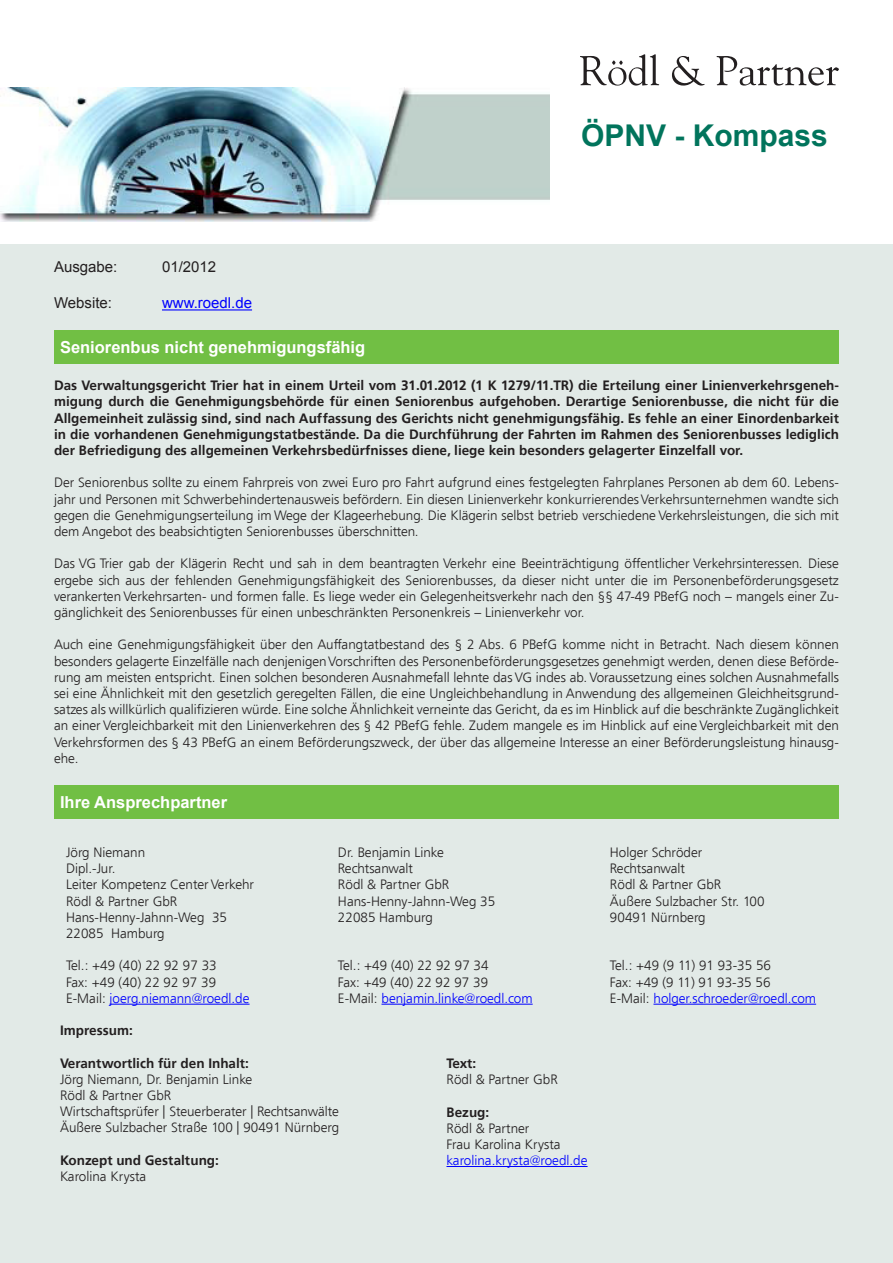
<style>
.page{position:relative;width:893px;height:1263px;background:#fff}
.page>*{position:absolute;margin:0;border:0;box-sizing:border-box;transform-origin:0 0}
.t1{font:700 30px "Arial";color:#01745c}
.überschrift{font:700 16.5px "Arial";color:#fff}
.fließtext{font:15px "Arial";color:#231f20}
.fließtext-2{font:15px "Arial";color:#00f}
.fließtext-3{font:300 13.5px/16.2px "Frutiger";color:#231f20;text-align:justify}
.fließtext-4{font:700 13.5px/16.2px "Frutiger";color:#231f20;text-align:justify}
.fließtext-5{font:300 13.5px "Frutiger";color:#00f}
.s1{color:#231f20}
.s2{font-family:"Frutiger CE"}
</style>
<div class="page">
<div style="left:0;top:244px;width:893px;height:1019px;background:#e2eae7"></div>
<img style="left:0;top:87px;width:550px;height:134px">
<svg style="left:580px;top:54px;width:79px;height:32px"></svg>
<svg style="left:672px;top:56px;width:33px;height:30px"></svg>
<svg style="left:717px;top:56px;width:122px;height:30px"></svg>
<hr style="left:162px;top:309px;width:90px;height:1px;background:#00f">
<div style="left:54px;top:331px;width:785px;height:33px;background:#71bf44"></div>
<div style="left:54px;top:785px;width:785px;height:33px;background:#71bf44"></div>
<hr style="left:110px;top:1004px;width:140px;height:1px;background:#00f">
<hr style="left:381px;top:1004px;width:152px;height:1px;background:#00f">
<hr style="left:653px;top:1004px;width:163px;height:1px;background:#00f">
<hr style="left:446px;top:1166px;width:142px;height:1px;background:#00f">
<p class="t1" style="left:581px;top:116px;width:248px">ÖPNV - Kompass</p>
<p class="fließtext" style="left:54px;top:257px;width:65px">Ausgabe:</p>
<p class="fließtext" style="left:162px;top:257px;width:56px">01/2012</p>
<p class="fließtext" style="left:54px;top:293px;width:60px">Website:</p>
<p class="fließtext-2" style="left:162px;top:293px;width:92px">www.roedl.de</p>
<p class="überschrift" style="left:60px;top:336px;width:307px">Seniorenbus nicht genehmigungsfähig</p>
<p class="fließtext-4" style="left:54px;top:377px;width:786px">Das Verwaltungsgericht Trier hat in einem Urteil vom 31.01.2012 (1 K 1279/11.TR) die Erteilung einer Linienverkehrsgeneh&shy;migung durch die Genehmigungsbehörde für einen Seniorenbus aufgehoben. Derartige Seniorenbusse, die nicht für die Allgemeinheit zulässig sind, sind nach Auffassung des Gerichts nicht genehmigungsfähig. Es fehle an einer Einordenbarkeit in die vorhandenen Genehmigungstatbestände. Da die Durchführung der Fahrten im Rahmen des Seniorenbusses lediglich der Befriedigung des allgemeinen Verkehrsbedürfnisses diene, liege kein besonders gelagerter Einzelfall vor.</p>
<p class="fließtext-3" style="left:54px;top:475px;width:786px">Der Seniorenbus sollte zu einem Fahrpreis von zwei Euro pro Fahrt aufgrund eines festgelegten Fahrplanes Personen ab dem 60. Lebens&shy;jahr und Personen mit Schwerbehindertenausweis befördern. Ein diesen Linienverkehr konkurrierendes Verkehrsunternehmen wandte sich gegen die Genehmigungserteilung im Wege der Klageerhebung. Die Klägerin selbst betrieb verschiedene Verkehrsleistungen, die sich mit dem Angebot des beabsichtigten Seniorenbusses überschnitten.</p>
<p class="fließtext-3" style="left:54px;top:556px;width:786px">Das VG Trier gab der Klägerin Recht und sah in dem beantragten Verkehr eine Beeinträchtigung öffentlicher Verkehrsinteressen. Diese ergebe sich aus der fehlenden Genehmigungsfähigkeit des Seniorenbusses, da dieser nicht unter die im Personenbeförderungsgesetz verankerten Verkehrsarten- und formen falle. Es liege weder ein Gelegenheitsverkehr nach den §§ 47-49 PBefG noch – mangels einer Zu&shy;gänglichkeit des Seniorenbusses für einen unbeschränkten Personenkreis – Linienverkehr vor.</p>
<p class="fließtext-3" style="left:54px;top:637px;width:786px">Auch eine Genehmigungsfähigkeit über den Auffangtatbestand des § 2 Abs. 6 PBefG komme nicht in Betracht. Nach diesem können besonders gelagerte Einzelfälle nach denjenigen Vorschriften des Personenbeförderungsgesetzes genehmigt werden, denen diese Beförde&shy;rung am meisten entspricht. Einen solchen besonderen Ausnahmefall lehnte das VG indes ab. Voraussetzung eines solchen Ausnahmefalls sei eine Ähnlichkeit mit den gesetzlich geregelten Fällen, die eine Ungleichbehandlung in Anwendung des allgemeinen Gleichheitsgrund&shy;satzes als willkürlich qualifizieren würde. Eine solche Ähnlichkeit verneinte das Gericht, da es im Hinblick auf die beschränkte Zugänglichkeit an einer Vergleichbarkeit mit den Linienverkehren des § 42 PBefG fehle. Zudem mangele es im Hinblick auf eine Vergleichbarkeit mit den Verkehrsformen des § 43 PBefG an einem Beförderungszweck, der über das allgemeine Interesse an einer Beförderungsleistung hinausg&shy;ehe.</p>
<p class="überschrift" style="left:60px;top:791px;width:169px">Ihre Ansprechpartner</p>
<p class="fließtext-3" style="left:66px;top:844px;width:81px">Jörg Niemann</p>
<p class="fließtext-3" style="left:66px;top:860px;width:51px">Dipl.-Jur.</p>
<p class="fließtext-3" style="left:66px;top:877px;width:190px">Leiter Kompetenz Center Verkehr</p>
<p class="fließtext-3" style="left:66px;top:893px;width:113px">Rödl &amp; Partner GbR</p>
<p class="fließtext-3" style="left:66px;top:909px;width:163px">Hans-Henny-Jahnn-Weg 35</p>
<p class="fließtext-3" style="left:66px;top:925px;width:100px">22085 Hamburg</p>
<p class="fließtext-3" style="left:66px;top:958px;width:152px">Tel.: +49 (40) 22 92 97 33</p>
<p class="fließtext-3" style="left:66px;top:974px;width:152px">Fax: +49 (40) 22 92 97 39</p>
<p class="fließtext-5" style="left:66px;top:991px;width:185px"><span class="s1">E-Mail:</span> joerg.niemann@roedl.de</p>
<p class="fließtext-3" style="left:610px;top:844px;width:94px">Holger Schröder</p>
<p class="fließtext-3" style="left:610px;top:860px;width:77px">Rechtsanwalt</p>
<p class="fließtext-3" style="left:610px;top:877px;width:113px">Rödl &amp; Partner GbR</p>
<p class="fließtext-3" style="left:610px;top:893px;width:156px">Äußere Sulzbacher Str. 100</p>
<p class="fließtext-3" style="left:610px;top:909px;width:97px">90491 Nürnberg</p>
<p class="fließtext-3" style="left:610px;top:958px;width:163px">Tel.: +49 (9 11) 91 93-35 56</p>
<p class="fließtext-3" style="left:610px;top:974px;width:162px">Fax: +49 (9 11) 91 93-35 56</p>
<p class="fließtext-5" style="left:610px;top:991px;width:208px"><span class="s1">E-Mail:</span> holger.schroeder@roedl.com</p>
<p class="fließtext-3" style="left:338px;top:844px;width:107px">Dr. Benjamin Linke</p>
<p class="fließtext-3" style="left:338px;top:860px;width:77px">Rechtsanwalt</p>
<p class="fließtext-3" style="left:338px;top:877px;width:113px">Rödl &amp; Partner GbR</p>
<p class="fließtext-3" style="left:338px;top:893px;width:159px">Hans-Henny-Jahnn-Weg 35</p>
<p class="fließtext-3" style="left:338px;top:909px;width:96px">22085 Hamburg</p>
<p class="fließtext-3" style="left:338px;top:958px;width:152px">Tel.: +49 (40) 22 92 97 34</p>
<p class="fließtext-3" style="left:338px;top:974px;width:152px">Fax: +49 (40) 22 92 97 39</p>
<p class="fließtext-5" style="left:338px;top:991px;width:196px"><span class="s1">E-Mail:</span> benjamin.linke@roedl.com</p>
<p class="fließtext-4" style="left:60px;top:1022px;width:74px">Impressum:</p>
<p class="fließtext-4" style="left:60px;top:1055px;width:190px">Verantwortlich für den Inhalt:</p>
<p class="fließtext-3" style="left:60px;top:1071px;width:194px">Jörg Niemann, Dr. Benjamin Linke</p>
<p class="fließtext-3" style="left:60px;top:1087px;width:113px">Rödl &amp; Partner GbR</p>
<p class="fließtext-3" style="left:60px;top:1103px;width:280px">Wirtschaftsprüfer <span class="s2">|</span> Steuerberater <span class="s2">|</span> Rechtsanwälte</p>
<p class="fließtext-3" style="left:60px;top:1120px;width:281px">Äußere Sulzbacher Straße 100 <span class="s2">|</span> 90491 Nürnberg</p>
<p class="fließtext-4" style="left:60px;top:1152px;width:160px">Konzept und Gestaltung:</p>
<p class="fließtext-3" style="left:60px;top:1168px;width:88px">Karolina Krysta</p>
<p class="fließtext-4" style="left:446px;top:1055px;width:31px">Text:</p>
<p class="fließtext-3" style="left:446px;top:1071px;width:113px">Rödl &amp; Partner GbR</p>
<p class="fließtext-4" style="left:446px;top:1104px;width:44px">Bezug:</p>
<p class="fließtext-3" style="left:446px;top:1120px;width:84px">Rödl &amp; Partner</p>
<p class="fließtext-3" style="left:446px;top:1136px;width:116px">Frau Karolina Krysta</p>
<p class="fließtext-5" style="left:446px;top:1153px;width:143px">karolina.krysta@roedl.de</p>
</div>
